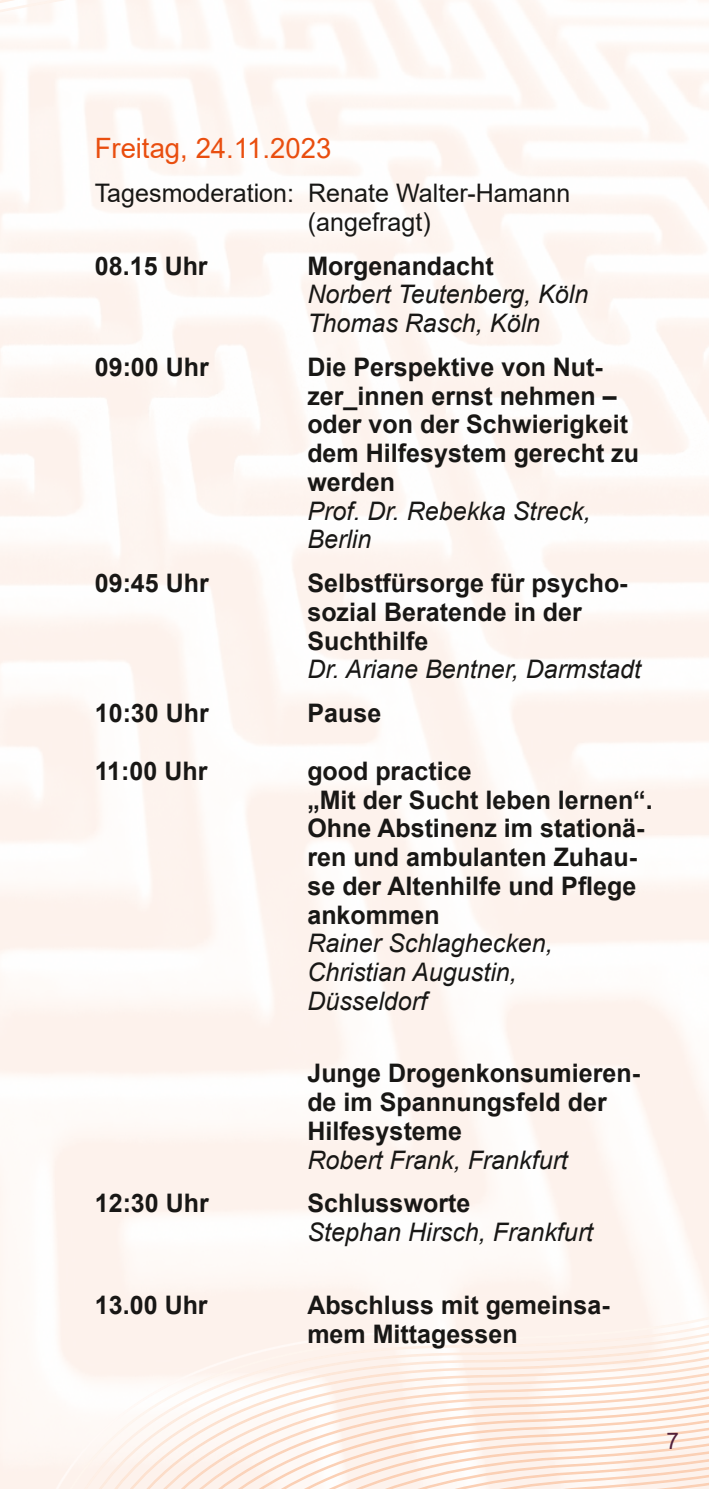
<style>
.page{position:relative;width:709px;height:1489px;background:#fff}
.page>*{position:absolute;margin:0;border:0;box-sizing:border-box;transform-origin:0 0}
.t1{font:28px "Arial";color:#e94e0f}
.t2{font:700 25.5px/28.8px "Arial";color:#181715}
.t3{font:italic 25.5px/28.8px "Arial";letter-spacing:.005em;color:#181715}
.t4{font:25.5px/28.8px "Arial";letter-spacing:.005em;color:#181715}
.t5{font:23px "Arial";color:#52203a}
</style>
<div class="page">
<svg style="left:0;top:1213px;width:709px;height:8px"></svg>
<svg style="left:0;top:1221px;width:709px;height:267px"></svg>
<svg style="left:2px;top:1229px;width:707px;height:259px"></svg>
<svg style="left:14px;top:1237px;width:695px;height:251px"></svg>
<svg style="left:26px;top:1244px;width:683px;height:244px"></svg>
<svg style="left:39px;top:1252px;width:670px;height:236px"></svg>
<svg style="left:51px;top:1260px;width:658px;height:228px"></svg>
<svg style="left:63px;top:1267px;width:646px;height:221px"></svg>
<div style="left:75px;top:1275px;width:634px;height:213px;background:#fef7f3"></div>
<svg style="left:87px;top:1283px;width:622px;height:205px"></svg>
<svg style="left:99px;top:1291px;width:610px;height:197px"></svg>
<svg style="left:111px;top:1298px;width:598px;height:190px"></svg>
<svg style="left:123px;top:1306px;width:586px;height:182px"></svg>
<svg style="left:136px;top:1314px;width:573px;height:174px"></svg>
<svg style="left:148px;top:1322px;width:561px;height:166px"></svg>
<svg style="left:160px;top:1329px;width:549px;height:159px"></svg>
<svg style="left:172px;top:1337px;width:537px;height:151px"></svg>
<svg style="left:184px;top:1345px;width:525px;height:143px"></svg>
<svg style="left:196px;top:1353px;width:513px;height:135px"></svg>
<svg style="left:206px;top:1360px;width:503px;height:128px"></svg>
<svg style="left:215px;top:1368px;width:494px;height:120px"></svg>
<svg style="left:224px;top:1376px;width:485px;height:112px"></svg>
<svg style="left:233px;top:1383px;width:476px;height:105px"></svg>
<svg style="left:0;top:0;width:200px;height:454px"></svg>
<p class="t1" style="left:95px;top:133px;width:238px">Freitag, 24.11.2023</p>
<p class="t4" style="left:308px;top:179px;width:264px;text-indent:-213px">Tagesmoderation: Renate Walter-Hamann (angefragt)</p>
<p class="t2" style="left:95px;top:251px;width:114px">08.15 Uhr</p>
<p class="t2" style="left:307px;top:251px;width:188px">Morgenandacht</p>
<p class="t3" style="left:307px;top:280px;width:282px">Norbert Teutenberg, Köln<br>Thomas Rasch, Köln</p>
<p class="t2" style="left:95px;top:352px;width:116px">09:00 Uhr</p>
<p class="t2" style="left:307px;top:352px;width:333px">Die Perspektive von Nut&shy;zer_innen ernst nehmen – oder von der Schwierigkeit dem Hilfesystem gerecht zu werden</p>
<p class="t3" style="left:307px;top:496px;width:285px">Prof. Dr. Rebekka Streck,<br>Berlin</p>
<p class="t2" style="left:95px;top:569px;width:116px">09:45 Uhr</p>
<p class="t2" style="left:307px;top:569px;width:322px">Selbstfürsorge für psycho&shy;sozial Beratende in der<br>Suchthilfe</p>
<p class="t3" style="left:307px;top:655px;width:335px">Dr. Ariane Bentner, Darmstadt</p>
<p class="t2" style="left:95px;top:699px;width:116px">10:30 Uhr</p>
<p class="t2" style="left:307px;top:699px;width:75px">Pause</p>
<p class="t2" style="left:95px;top:756px;width:114px">11:00 Uhr</p>
<p class="t2" style="left:307px;top:756px;width:347px">good practice<br>„Mit der Sucht leben lernen“.<br>Ohne Abstinenz im stationä&shy;ren und ambulanten Zuhau&shy;se der Altenhilfe und Pflege ankommen</p>
<p class="t3" style="left:307px;top:929px;width:247px">Rainer Schlaghecken,<br>Christian Augustin,<br>Düsseldorf</p>
<p class="t2" style="left:307px;top:1059px;width:334px">Junge Drogenkonsumieren&shy;de im Spannungsfeld der<br>Hilfesysteme</p>
<p class="t3" style="left:307px;top:1145px;width:262px">Robert Frank, Frankfurt</p>
<p class="t2" style="left:95px;top:1189px;width:116px">12:30 Uhr</p>
<p class="t2" style="left:307px;top:1189px;width:164px">Schlussworte</p>
<p class="t3" style="left:307px;top:1217px;width:287px">Stephan Hirsch, Frankfurt</p>
<p class="t2" style="left:95px;top:1290px;width:114px">13.00 Uhr</p>
<p class="t2" style="left:307px;top:1290px;width:304px">Abschluss mit gemeinsa&shy;mem Mittagessen</p>
<p class="t5" style="left:666px;top:1427px;width:14px">7</p>
</div>
